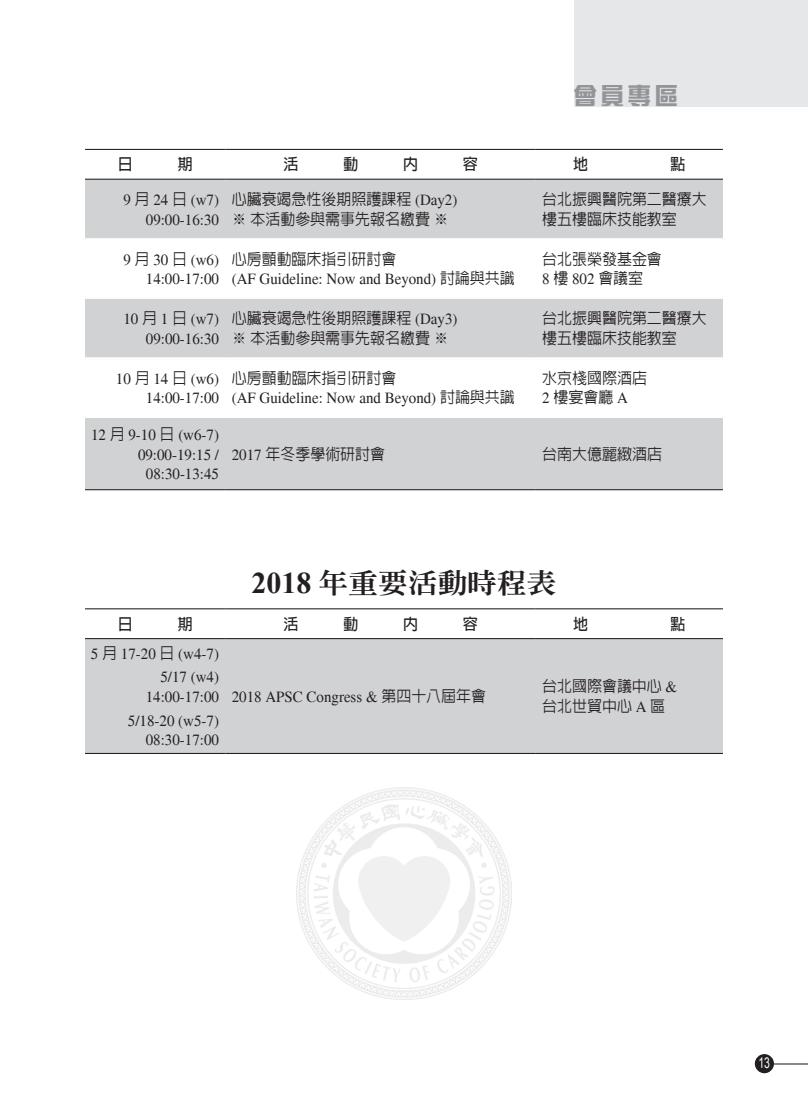
<style>
.page{position:relative;width:808px;height:1106px;background:#fff}
.page>*{position:absolute;margin:0;border:0;box-sizing:border-box;transform-origin:0 0}
.t1{font:800 27px "Inn Ming";color:#231f20;scale:1.1 1}
.t2{font:900 22.5px "Sing Yi";color:#939598}
.t3{font:15.75px/19.5px "Times";color:#231f20;text-align:right;scale:.95 1}
.t4{font:500 15.75px/19.5px "Lin Gothic";color:#231f20;scale:.95 1}
.t5{font:700 15.75px "Lin Gothic";color:#231f20;scale:.95 1}
.t6{font:15px "Arial";color:#fff;scale:.7 1}
.s1{font-family:"Lin Gothic";font-weight:500}
.s2{font-family:"Times";font-weight:400}
.s3{font-family:"Times New Roman";font-weight:700;font-size:30px}
</style>
<div class="page">
<div style="left:755px;top:1054px;width:19px;height:19px;background:#231f20;border-radius:50%"></div>
<hr style="left:773px;top:1063px;width:35px;height:1px;background:#231f20">
<div style="left:574px;top:0;width:234px;height:106px;background:#e6e7e9"></div>
<div style="left:85px;top:639px;width:638px;height:114px;background:#d1d2d4"></div>
<hr style="left:85px;top:608px;width:140px;height:1px;background:#231f20">
<hr style="left:225px;top:608px;width:311px;height:1px;background:#231f20">
<hr style="left:536px;top:608px;width:187px;height:1px;background:#231f20">
<hr style="left:85px;top:638px;width:140px;height:1px;background:#231f20">
<hr style="left:225px;top:638px;width:311px;height:1px;background:#231f20">
<hr style="left:536px;top:638px;width:187px;height:1px;background:#231f20">
<hr style="left:85px;top:753px;width:140px;height:1px;background:#231f20">
<hr style="left:225px;top:753px;width:311px;height:1px;background:#231f20">
<hr style="left:536px;top:753px;width:187px;height:1px;background:#231f20">
<img style="left:297px;top:787px;width:214px;height:212px">
<svg style="left:85px;top:180px;width:638px;height:309px;fill:#d1d2d4"></svg>
<hr style="left:85px;top:149px;width:140px;height:1px;background:#231f20">
<hr style="left:225px;top:149px;width:311px;height:1px;background:#231f20">
<hr style="left:536px;top:149px;width:187px;height:1px;background:#231f20">
<hr style="left:85px;top:179px;width:140px;height:1px;background:#231f20">
<hr style="left:225px;top:179px;width:311px;height:1px;background:#231f20">
<hr style="left:536px;top:179px;width:187px;height:1px;background:#231f20">
<hr style="left:85px;top:489px;width:140px;height:1px;background:#231f20">
<hr style="left:225px;top:489px;width:311px;height:1px;background:#231f20">
<hr style="left:536px;top:489px;width:187px;height:1px;background:#231f20">
<hr style="left:85px;top:238px;width:140px;height:1px;background:#fff">
<hr style="left:225px;top:238px;width:311px;height:1px;background:#fff">
<hr style="left:536px;top:238px;width:187px;height:1px;background:#fff">
<hr style="left:85px;top:298px;width:140px;height:1px;background:#fff">
<hr style="left:225px;top:298px;width:311px;height:1px;background:#fff">
<hr style="left:536px;top:298px;width:187px;height:1px;background:#fff">
<hr style="left:85px;top:357px;width:140px;height:1px;background:#fff">
<hr style="left:225px;top:357px;width:311px;height:1px;background:#fff">
<hr style="left:536px;top:357px;width:187px;height:1px;background:#fff">
<hr style="left:85px;top:417px;width:140px;height:1px;background:#fff">
<hr style="left:225px;top:417px;width:311px;height:1px;background:#fff">
<hr style="left:536px;top:417px;width:187px;height:1px;background:#fff">
<h2 class="t2" style="left:574px;top:84px;width:105px">會員專區</h2>
<p class="t5" style="left:118px;top:156px;width:17px">日</p>
<p class="t5" style="left:178px;top:156px;width:17px">期</p>
<p class="t5" style="left:283px;top:156px;width:17px">活</p>
<p class="t5" style="left:343px;top:156px;width:17px">動</p>
<p class="t5" style="left:403px;top:156px;width:17px">內</p>
<p class="t5" style="left:463px;top:156px;width:17px">容</p>
<p class="t5" style="left:573px;top:156px;width:17px">地</p>
<p class="t5" style="left:670px;top:156px;width:17px">點</p>
<p class="t3" style="left:123px;top:190px;width:102px">9 <span class="s1">月</span> 24 <span class="s1">日</span> (w7)<br>09:00-16:30</p>
<p class="t4" style="left:232px;top:189px;width:239px">心臟衰竭急性後期照護課程 <span class="s2">(Day2) </span>※ 本活動參與需事先報名繳費 ※</p>
<p class="t4" style="left:542px;top:189px;width:175px">台北振興醫院第二醫療大樓五樓臨床技能教室</p>
<p class="t3" style="left:123px;top:250px;width:102px">9 <span class="s1">月</span> 30 <span class="s1">日</span> (w6)<br>14:00-17:00</p>
<p class="t4" style="left:232px;top:249px;width:175px">心房顫動臨床指引研討會</p>
<p class="t4" style="left:542px;top:249px;width:127px">台北張榮發基金會</p>
<p class="t3" style="left:542px;top:269px;width:108px">8 <span class="s1">樓</span> 802 <span class="s1">會議室</span></p>
<p class="t3" style="left:232px;top:269px;width:299px">(AF Guideline: Now and Beyond) <span class="s1">討論與共識</span></p>
<p class="t3" style="left:123px;top:309px;width:102px">10 <span class="s1">月</span> 1 <span class="s1">日</span> (w7)<br>09:00-16:30</p>
<p class="t4" style="left:232px;top:308px;width:239px">心臟衰竭急性後期照護課程 <span class="s2">(Day3) </span>※ 本活動參與需事先報名繳費 ※</p>
<p class="t4" style="left:542px;top:308px;width:175px">台北振興醫院第二醫療大樓五樓臨床技能教室</p>
<p class="t3" style="left:116px;top:369px;width:110px">10 <span class="s1">月</span> 14 <span class="s1">日</span> (w6)<br>14:00-17:00</p>
<p class="t4" style="left:232px;top:368px;width:175px">心房顫動臨床指引研討會</p>
<p class="t4" style="left:542px;top:368px;width:112px">水京棧國際酒店<br><span class="s2">2</span> 樓宴會廳 <span class="s2">A</span></p>
<p class="t3" style="left:232px;top:388px;width:299px">(AF Guideline: Now and Beyond) <span class="s1">討論與共識</span></p>
<p class="t3" style="left:91px;top:425px;width:136px">12 <span class="s1">月</span> 9-10 <span class="s1">日</span> (w6-7)<br>09:00-19:15 /<br>08:30-13:45</p>
<p class="t4" style="left:232px;top:444px;width:163px"><span class="s2">2017</span> 年冬季學術研討會</p>
<p class="t4" style="left:542px;top:444px;width:127px">台南大億麗緻酒店</p>
<h1 class="t1" style="left:251px;top:569px;width:279px"><span class="s3">2018</span> 年重要活動時程表</h1>
<p class="t5" style="left:118px;top:615px;width:17px">日</p>
<p class="t5" style="left:178px;top:615px;width:17px">期</p>
<p class="t5" style="left:283px;top:615px;width:17px">活</p>
<p class="t5" style="left:343px;top:615px;width:17px">動</p>
<p class="t5" style="left:403px;top:615px;width:17px">內</p>
<p class="t5" style="left:463px;top:615px;width:17px">容</p>
<p class="t5" style="left:573px;top:615px;width:17px">地</p>
<p class="t5" style="left:670px;top:615px;width:17px">點</p>
<p class="t3" style="left:91px;top:641px;width:136px;line-height:23.7px">5 <span class="s1">月</span> 17-20 <span class="s1">日</span> (w4-7)<br>5/17 (w4)</p>
<p class="t3" style="left:128px;top:685px;width:97px;line-height:23.7px">14:00-17:00<br>5/18-20 (w5-7)</p>
<p class="t3" style="left:146px;top:730px;width:79px">08:30-17:00</p>
<p class="t3" style="left:232px;top:687px;width:269px">2018 APSC Congress &amp; <span class="s1">第四十八屆年會</span></p>
<p class="t4" style="left:542px;top:676px;width:144px">台北國際會議中心 <span class="s2">&amp;</span>台北世貿中心 <span class="s2">A</span> 區</p>
<p class="t6" style="left:758px;top:1053px;width:18px">13</p>
</div>
